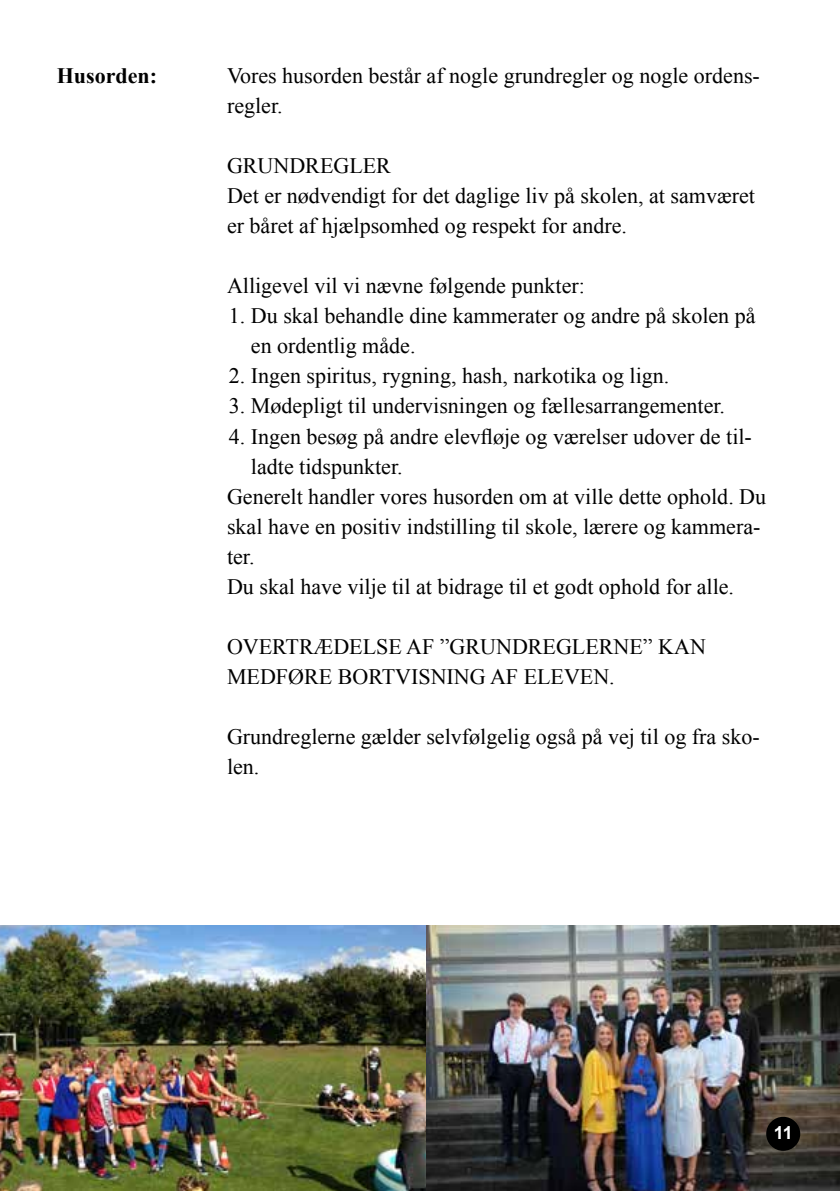
<style>
.page{position:relative;width:840px;height:1191px;background:#fff}
.page>*{position:absolute;margin:0;border:0;box-sizing:border-box;transform-origin:0 0}
.t1{font:22px/30px "Times New Roman";color:#000}
.t2{font:700 22px "Times New Roman";color:#000}
.t3{font:700 18px "Arial";color:#fff}
</style>
<div class="page">
<img style="left:1px;top:925px;width:838px;height:266px">
<img style="left:0;top:925px;width:1px;height:266px">
<div style="left:765px;top:1116px;width:34px;height:34px;background:#000;border-radius:50%"></div>
<p class="t2" style="left:57px;top:61px;width:102px">Husorden:</p>
<p class="t1" style="left:227px;top:61px;width:534px">Vores husorden består af nogle grundregler og nogle ordens&shy;regler.</p>
<p class="t1" style="left:227px;top:151px;width:529px">GRUNDREGLER<br>Det er nødvendigt for det daglige liv på skolen, at samværet er båret af hjælpsomhed og respekt for andre.</p>
<p class="t1" style="left:227px;top:271px;width:359px">Alligevel vil vi nævne følgende punkter:</p>
<p class="t1" style="left:251px;top:301px;width:506px;text-indent:-22px">1. Du skal behandle dine kammerater og andre på skolen på en ordentlig måde.</p>
<p class="t1" style="left:229px;top:361px;width:441px">2. Ingen spiritus, rygning, hash, narkotika og lign.</p>
<p class="t1" style="left:229px;top:391px;width:497px">3. Mødepligt til undervisningen og fællesarrangementer.</p>
<p class="t1" style="left:229px;top:421px;width:524px">4. Ingen besøg på andre elevfløje og værelser udover de til-</p>
<p class="t1" style="left:251px;top:451px;width:153px">ladte tidspunkter.</p>
<p class="t1" style="left:227px;top:481px;width:540px">Generelt handler vores husorden om at ville dette ophold. Du</p>
<p class="t1" style="left:227px;top:511px;width:534px">skal have en positiv indstilling til skole, lærere og kammera-</p>
<p class="t1" style="left:227px;top:541px;width:29px">ter.</p>
<p class="t1" style="left:227px;top:571px;width:508px">Du skal have vilje til at bidrage til et godt ophold for alle.</p>
<p class="t1" style="left:227px;top:631px;width:480px">OVERTRÆDELSE AF ”GRUNDREGLERNE” KAN<br>MEDFØRE BORTVISNING AF ELEVEN.</p>
<p class="t1" style="left:227px;top:721px;width:534px">Grundreglerne gælder selvfølgelig også på vej til og fra sko&shy;len.</p>
<p class="t3" style="left:773px;top:1121px;width:21px">11</p>
</div>
